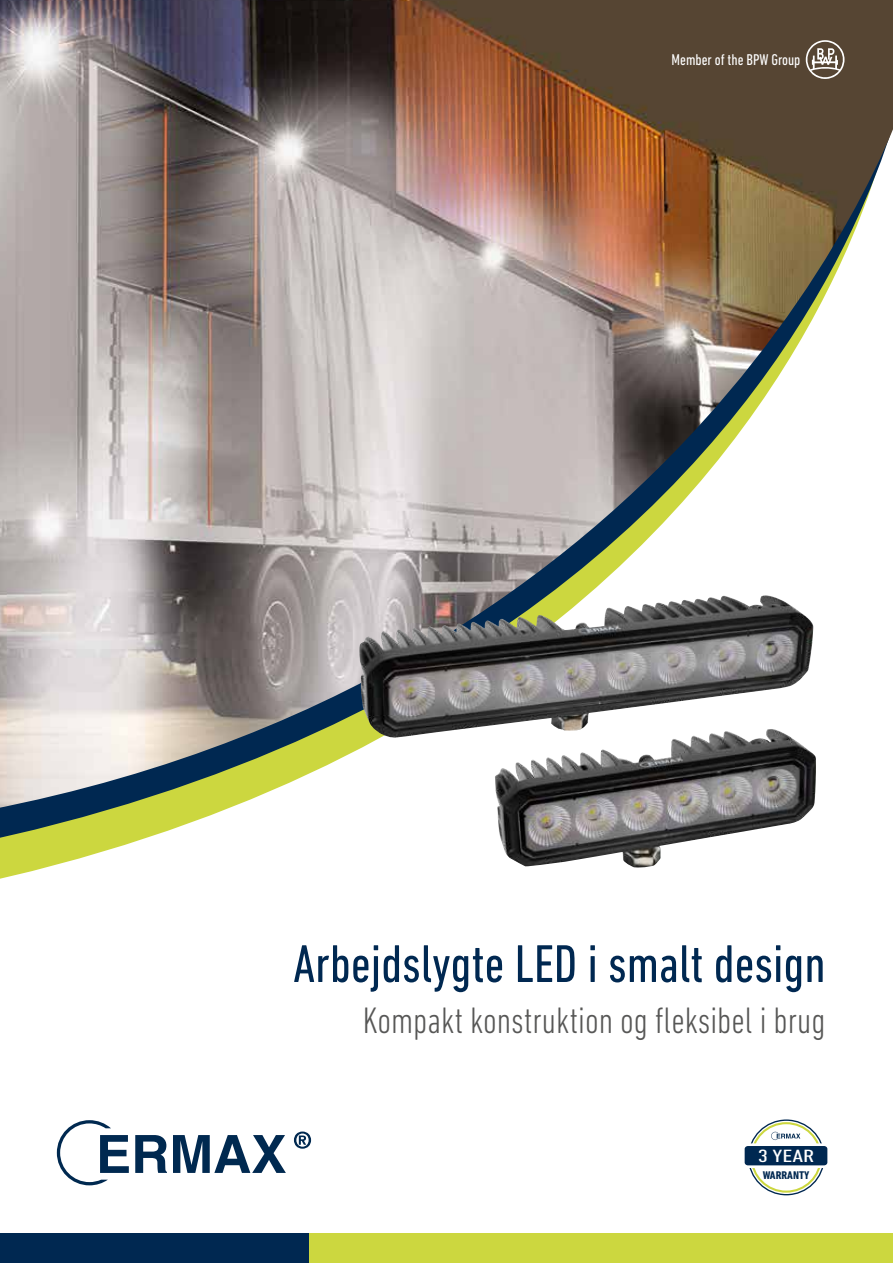
<style>
.page{position:relative;width:893px;height:1263px;background:#fff}
.page>*{position:absolute;margin:0;border:0;box-sizing:border-box;transform-origin:0 0}
.t1{font:condensed 54px "DIN Next LT Pro";color:#002851}
.t2{font:300 condensed 37.5px "DIN Next LT Pro";color:#575756}
.t3{font:condensed 18.15px "DIN Next LT Pro";color:#fff;scale:1.47 1}
.t4{font:condensed 15.9px "DIN Next LT Pro";color:#fff}
.t5{font:700 condensed 11.4px "DIN Next LT Pro";color:#002851;scale:1.12 1}
</style>
<div class="page">
<svg style="left:135px;top:1135px;width:32px;height:38px"></svg>
<svg style="left:173px;top:1135px;width:113px;height:38px"></svg>
<svg style="left:294px;top:1131px;width:17px;height:18px"></svg>
<svg style="left:57px;top:1120px;width:72px;height:65px"></svg>
<div style="left:0;top:1233px;width:891px;height:30px;background:#002851"></div>
<div style="left:309px;top:1233px;width:584px;height:30px;background:#ccd73f"></div>
<img style="left:0;top:0;width:893px;height:850px">
<img style="left:495px;top:729px;width:321px;height:139px">
<img style="left:359px;top:595px;width:454px;height:144px">
<svg style="left:749px;top:1120px;width:75px;height:75px"></svg>
<div style="left:751px;top:1122px;width:71px;height:71px;border:2px solid #ccd73f;border-radius:50%"></div>
<div style="left:743px;top:1145px;width:86px;height:22px;background:#002851;border-radius:4px"></div>
<div style="left:742px;top:1143px;width:88px;height:25px;border:3px solid #fff;border-radius:4px"></div>
<svg style="left:771px;top:1132px;width:29px;height:8px"></svg>
<svg style="left:803px;top:40px;width:44px;height:39px;background:#827568"></svg>
<p class="t4" style="left:672px;top:50px;width:130px">Member of the BPW Group</p>
<h1 class="t1" style="left:293px;top:933px;width:534px">Arbejdslygte LED i smalt design</h1>
<p class="t2" style="left:363px;top:999px;width:464px">Kompakt konstruktion og fleksibel i brug</p>
<p class="t3" style="left:758px;top:1145px;width:40px">3 YEAR</p>
<p class="t5" style="left:763px;top:1168px;width:43px">WARRANTY</p>
</div>
